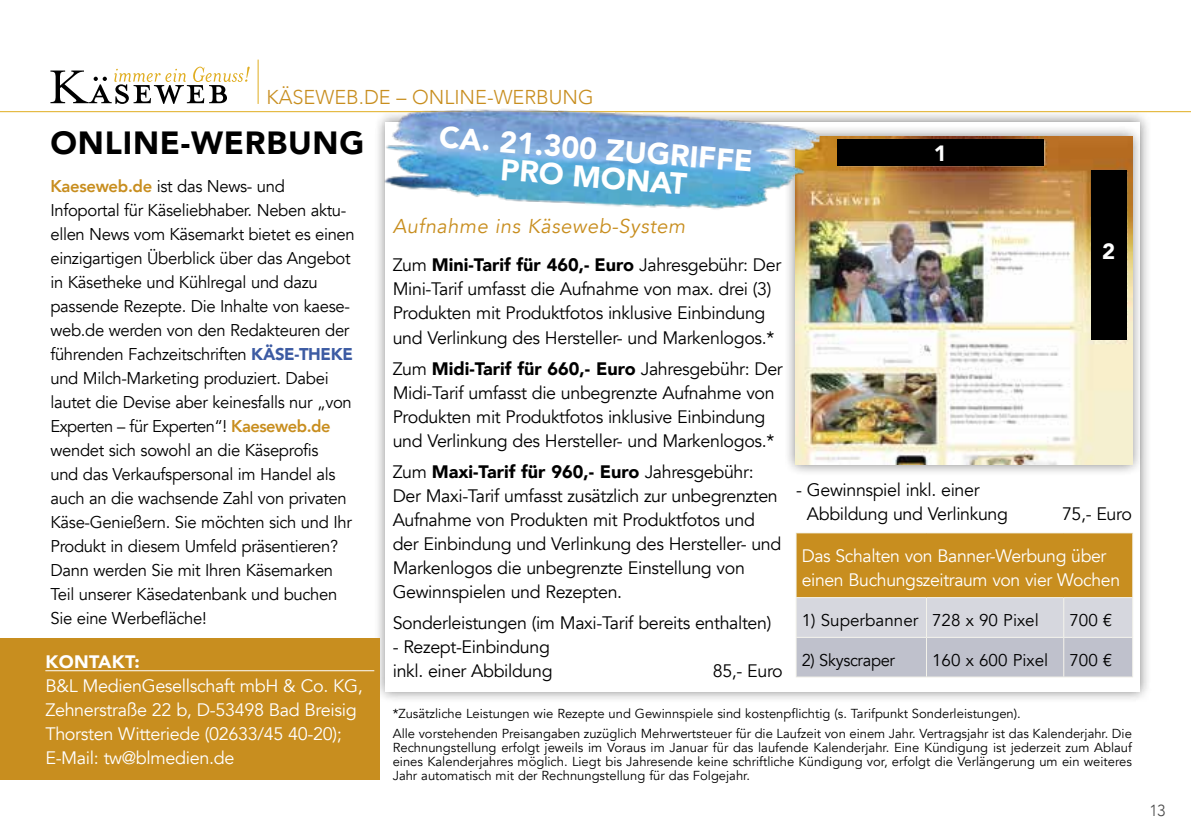
<style>
.page{position:relative;width:1191px;height:840px;background:#fff}
.page>*{position:absolute;margin:0;border:0;box-sizing:border-box;transform-origin:0 0}
.t1{font:900 32px "Avenir";letter-spacing:.025em;color:#000}
.t2{font:900 30px/28px "Avenir";color:#fff;text-align:center}
.t3{font:900 22px "Avenir";color:#fff}
.t4{font:italic 20px "Avenir";letter-spacing:.025em;color:#c88e1f}
.t5{font:300 20px "Avenir";color:#c88e1f}
.t6{font:18px/24px "Avenir";letter-spacing:-.02em;color:#000}
.t7{font:18px/24px "Avenir";letter-spacing:-.02em;color:#fff}
.t8{font:900 18px "Avenir";letter-spacing:.02em;color:#fff}
.t9{font:17px/24px "Avenir";letter-spacing:-.02em;color:#000}
.t10{font:17px "Avenir";color:#000}
.t11{font:300 16px "Avenir";color:#484848}
.t12{font:13px/14px "Avenir";color:#000}
.s1{font-weight:800;color:#c88e1f}
.s2{font-weight:900;color:#3c5ba3}
.s3{font-weight:900}
</style>
<div class="page">
<div style="left:374px;top:110px;width:778px;height:592px;background:#000;opacity:.5"></div>
<div style="left:386px;top:122px;width:754px;height:568px;background:#fff"></div>
<div style="left:0;top:637px;width:379px;height:142px;background:#c88e1f"></div>
<hr style="left:45px;top:670px;width:329px;height:1px;background:#fff">
<div style="left:796px;top:532px;width:336px;height:65px;background:#c88e1f"></div>
<svg style="left:796px;top:598px;width:336px;height:78px"></svg>
<hr style="left:795px;top:532px;width:131px;height:1px;background:#f5f4ec">
<hr style="left:795px;top:533px;width:1px;height:64px;background:#f5f4ec">
<hr style="left:926px;top:532px;width:137px;height:1px;background:#f5f4ec">
<hr style="left:1063px;top:532px;width:70px;height:1px;background:#f5f4ec">
<hr style="left:1132px;top:533px;width:1px;height:64px;background:#f5f4ec">
<hr style="left:795px;top:597px;width:131px;height:1px;background:#f5f4ec">
<hr style="left:795px;top:597px;width:1px;height:39px;background:#f5f4ec">
<hr style="left:926px;top:597px;width:137px;height:1px;background:#f5f4ec">
<hr style="left:926px;top:597px;width:1px;height:39px;background:#f5f4ec">
<hr style="left:1063px;top:597px;width:70px;height:1px;background:#f5f4ec">
<hr style="left:1063px;top:597px;width:1px;height:39px;background:#f5f4ec">
<hr style="left:1132px;top:597px;width:1px;height:39px;background:#f5f4ec">
<hr style="left:795px;top:636px;width:131px;height:1px;background:#f5f4ec">
<hr style="left:795px;top:637px;width:1px;height:39px;background:#f5f4ec">
<hr style="left:926px;top:636px;width:137px;height:1px;background:#f5f4ec">
<hr style="left:926px;top:637px;width:1px;height:39px;background:#f5f4ec">
<hr style="left:1063px;top:636px;width:70px;height:1px;background:#f5f4ec">
<hr style="left:1063px;top:637px;width:1px;height:39px;background:#f5f4ec">
<hr style="left:1132px;top:637px;width:1px;height:39px;background:#f5f4ec">
<hr style="left:795px;top:676px;width:131px;height:1px;background:#f5f4ec">
<hr style="left:926px;top:676px;width:137px;height:1px;background:#f5f4ec">
<hr style="left:1063px;top:676px;width:70px;height:1px;background:#f5f4ec">
<hr style="left:0;top:111px;width:1191px;height:1px;background:#e0ad20">
<hr style="left:258px;top:60px;width:1px;height:44px;background:#e0ad20">
<div style="left:783px;top:124px;width:361px;height:352px;background:#000;opacity:.5"></div>
<img style="left:795px;top:136px;width:337px;height:328px">
<div style="left:838px;top:139px;width:206px;height:27px;background:#000"></div>
<div style="left:1091px;top:170px;width:35px;height:169px;background:#000"></div>
<svg style="left:50px;top:67px;width:200px;height:37px"></svg>
<img style="left:366px;top:109px;width:454px;height:107px">
<p class="t5" style="left:266px;top:86px;width:329px">KÄSEWEB.DE – ONLINE-WERBUNG</p>
<h1 class="t1" style="left:50px;top:124px;width:315px">ONLINE-WERBUNG</h1>
<p class="t9" style="left:50px;top:175px;width:306px"><span class="s1">Kaeseweb.de</span> ist das News- und Infoportal für Käseliebhaber. Neben aktu&shy;ellen News vom Käsemarkt bietet es einen einzigartigen Überblick über das Angebot in Käsetheke und Kühlregal und dazu passende Rezepte. Die Inhalte von kaese&shy;web.de werden von den Redakteuren der führenden Fachzeitschriften <span class="s2">KÄSE-THEKE </span>und Milch-Marketing produziert. Dabei lautet die Devise aber keinesfalls nur „von Experten – für Experten“! <span class="s1">Kaeseweb.de </span>wendet sich sowohl an die Käseprofis<br>und das Verkaufspersonal im Handel als auch an die wachsende Zahl von privaten Käse-Genießern. Sie möchten sich und Ihr Produkt in diesem Umfeld präsentieren?<br>Dann werden Sie mit Ihren Käsemarken Teil unserer Käsedatenbank und buchen Sie eine Werbefläche!</p>
<p class="t8" style="left:45px;top:650px;width:96px">KONTAKT:</p>
<p class="t7" style="left:45px;top:674px;width:319px">B&amp;L MedienGesellschaft mbH &amp; Co. KG, Zehnerstraße 22 b, D-53498 Bad Breisig Thorsten Witteriede (02633/45 40-20); E-Mail: tw@blmedien.de</p>
<h2 class="t2" style="left:440px;top:122px;width:316px;rotate:5deg">CA. 21.300 ZUGRIFFE<br>PRO MONAT</h2>
<p class="t4" style="left:393px;top:218px;width:294px">Aufnahme ins Käseweb-System</p>
<p class="t6" style="left:393px;top:255px;width:390px">Zum <span class="s3">Mini-Tarif für 460,- Euro</span> Jahresgebühr: Der Mini-Tarif umfasst die Aufnahme von max. drei (3)<br>Produkten mit Produktfotos inklusive Einbindung und Verlinkung des Hersteller- und Markenlogos.*</p>
<p class="t6" style="left:393px;top:358px;width:391px">Zum <span class="s3">Midi-Tarif für 660,- Euro</span> Jahresgebühr: Der Midi-Tarif umfasst die unbegrenzte Aufnahme von Produkten mit Produktfotos inklusive Einbindung und Verlinkung des Hersteller- und Markenlogos.*</p>
<p class="t6" style="left:393px;top:461px;width:390px">Zum <span class="s3">Maxi-Tarif für 960,- Euro</span> Jahresgebühr:<br>Der Maxi-Tarif umfasst zusätzlich zur unbegrenzten Aufnahme von Produkten mit Produktfotos und der Einbindung und Verlinkung des Hersteller- und Markenlogos die unbegrenzte Einstellung von Gewinnspielen und Rezepten.</p>
<p class="t6" style="left:393px;top:612px;width:380px">Sonderleistungen (im Maxi-Tarif bereits enthalten)</p>
<p class="t6" style="left:393px;top:636px;width:161px">- Rezept-Einbindung inkl. einer Abbildung</p>
<p class="t6" style="left:713px;top:660px;width:71px">85,- Euro</p>
<p class="t3" style="left:933px;top:141px;width:15px">1</p>
<p class="t3" style="left:1102px;top:238px;width:15px">2</p>
<p class="t6" style="left:807px;top:479px;width:203px;text-indent:-11px">- Gewinnspiel inkl. einer<br>Abbildung und Verlinkung</p>
<p class="t6" style="left:1062px;top:503px;width:71px">75,- Euro</p>
<p class="t7" style="left:801px;top:545px;width:320px">Das Schalten von Banner-Werbung über einen Buchungszeitraum von vier Wochen</p>
<p class="t10" style="left:801px;top:612px;width:239px">1) Superbanner 728 x 90 Pixel</p>
<p class="t9" style="left:1069px;top:609px;width:45px">700 €</p>
<p class="t9" style="left:801px;top:649px;width:95px">2) Skyscraper</p>
<p class="t10" style="left:932px;top:652px;width:182px">160 x 600 Pixel 700 €</p>
<p class="t12" style="left:393px;top:704px;width:740px;line-height:19.6px">*Zusätzliche Leistungen wie Rezepte und Gewinnspiele sind kostenpflichtig (s. Tarifpunkt Sonderleistungen).<br>Alle vorstehenden Preisangaben zuzüglich Mehrwertsteuer für die Laufzeit von einem Jahr. Vertragsjahr ist das Kalenderjahr. Die</p>
<p class="t12" style="left:393px;top:741px;width:741px;text-align:justify">Rechnungstellung erfolgt jeweils im Voraus im Januar für das laufende Kalenderjahr. Eine Kündigung ist jederzeit zum Ablauf eines Kalenderjahres möglich. Liegt bis Jahresende keine schriftliche Kündigung vor, erfolgt die Verlängerung um ein weiteres Jahr automatisch mit der Rechnungstellung für das Folgejahr.</p>
<p class="t11" style="left:1149px;top:801px;width:17px">13</p>
</div>
